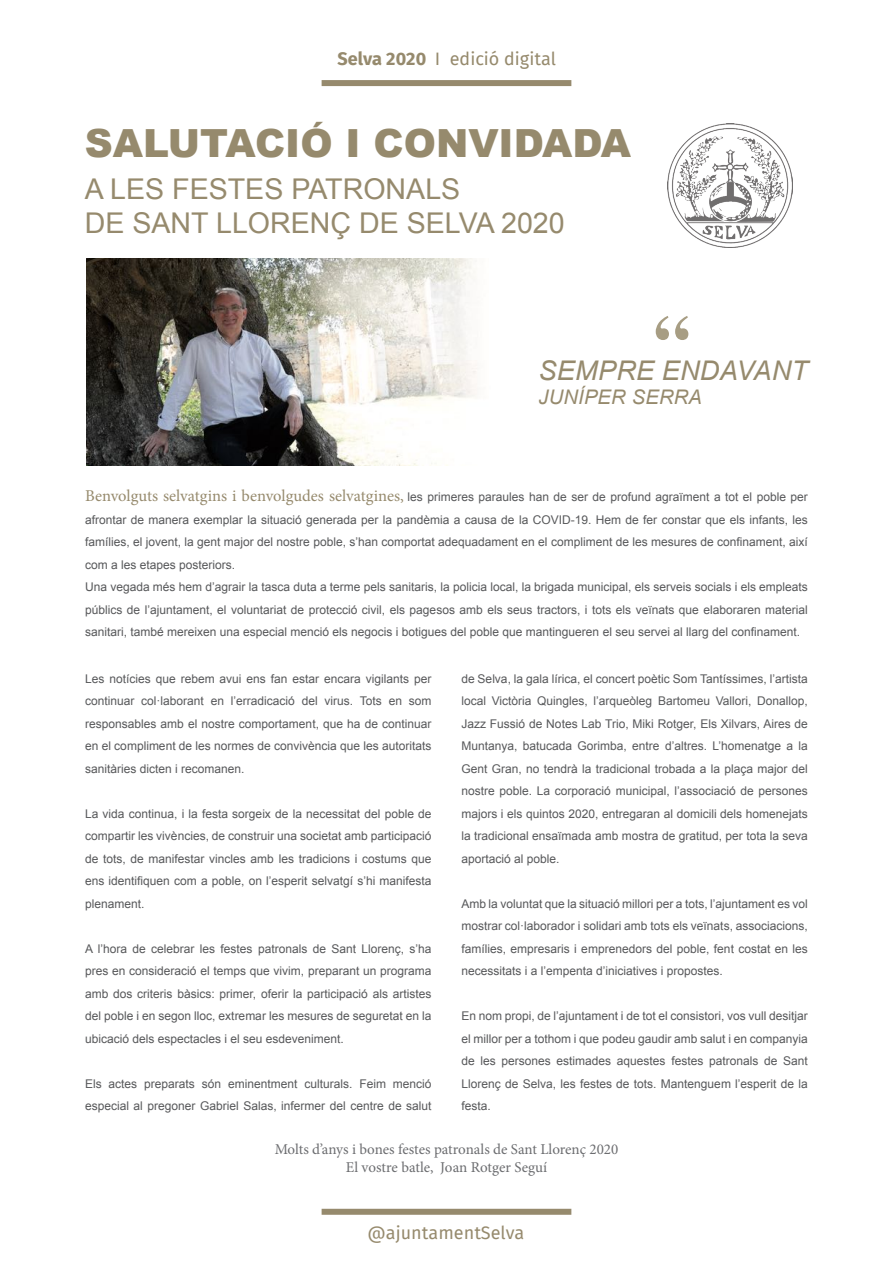
<style>
.page{position:relative;width:893px;height:1263px;background:#fff}
.page>*{position:absolute;margin:0;border:0;box-sizing:border-box;transform-origin:0 0}
.t1{font:700 72px "Times";color:#a79d83}
.t2{font:900 38.85px "Arial";color:#968a6d}
.t3{font:28.65px/34.3px "Arial";color:#968a6d}
.t4{font:italic 27.15px "Arial";letter-spacing:.01em;color:#968a6d}
.t5{font:italic 20.1px "Arial";letter-spacing:.01em;color:#968a6d}
.t6{font:18px "Fira Sans";color:#968a6d}
.t7{font:15px/18px "Minion Pro";color:#6c6d70;text-align:center}
.t8{font:12px/22.5px "Arial";color:#57585a;text-align:justify}
.s1{font-weight:700}
.s2{font-family:"Minion Pro";font-size:16.5px;color:#968a6d}
</style>
<div class="page">
<div style="left:322px;top:1209px;width:249px;height:6px;background:#968a6d"></div>
<div style="left:322px;top:80px;width:249px;height:6px;background:#968a6d"></div>
<img style="left:87px;top:258px;width:391px;height:208px">
<img style="left:667px;top:123px;width:125px;height:125px">
<h3 class="t6" style="left:338px;top:46px;width:220px"><span class="s1">Selva 2020</span> I edició digital</h3>
<h2 class="t2" style="left:85px;top:115px;width:548px">SALUTACIÓ I CONVIDADA</h2>
<h3 class="t3" style="left:85px;top:172px;width:481px">A LES FESTES PATRONALS<br>DE SANT LLORENÇ DE SELVA 2020</h3>
<h1 class="t1" style="left:653px;top:272px;width:37px">“</h1>
<h3 class="t4" style="left:538px;top:353px;width:271px">SEMPRE ENDAVANT</h3>
<h3 class="t5" style="left:538px;top:384px;width:165px">JUNÍPER SERRA</h3>
<p class="t8" style="left:85px;top:486px;width:724px;text-align:left"><span class="s2">Benvolguts selvatgins i benvolgudes selvatgines,</span> les primeres paraules han de ser de profund agraïment a tot el poble per afrontar de manera exemplar la situació generada per la pandèmia a causa de la COVID-19. Hem de fer constar que els infants, les famílies, el jovent, la gent major del nostre poble, s’han comportat adequadament en el compliment de les mesures de confinament, així com a les etapes posteriors.<br>Una vegada més hem d’agrair la tasca duta a terme pels sanitaris, la policia local, la brigada municipal, els serveis socials i els empleats públics de l’ajuntament, el voluntariat de protecció civil, els pagesos amb els seus tractors, i tots els veïnats que elaboraren material sanitari, també mereixen una especial menció els negocis i botigues del poble que mantingueren el seu servei al llarg del confinament.</p>
<p class="t8" style="left:85px;top:667px;width:348px">Les notícies que rebem avui ens fan estar encara vigilants per continuar col·laborant en l’erradicació del virus. Tots en som responsables amb el nostre comportament, que ha de continuar en el compliment de les normes de convivència que les autoritats sanitàries dicten i recomanen.</p>
<p class="t8" style="left:85px;top:802px;width:348px">La vida continua, i la festa sorgeix de la necessitat del poble de compartir les vivències, de construir una societat amb participació de tots, de manifestar vincles amb les tradicions i costums que ens identifiquen com a poble, on l’esperit selvatgí s’hi manifesta plenament.</p>
<p class="t8" style="left:85px;top:937px;width:348px">A l’hora de celebrar les festes patronals de Sant Llorenç, s’ha pres en consideració el temps que vivim, preparant un programa amb dos criteris bàsics: primer, oferir la participació als artistes del poble i en segon lloc, extremar les mesures de seguretat en la ubicació dels espectacles i el seu esdeveniment.</p>
<p class="t8" style="left:85px;top:1072px;width:348px">Els actes preparats són eminentment culturals. Feim menció especial al pregoner Gabriel Salas, infermer del centre de salut</p>
<p class="t8" style="left:461px;top:667px;width:348px">de Selva, la gala lírica, el concert poètic Som Tantíssimes, l’artista local Victòria Quingles, l’arqueòleg Bartomeu Vallori, Donallop, Jazz Fussió de Notes Lab Trio, Miki Rotger, Els Xilvars, Aires de Muntanya, batucada Gorimba, entre d’altres. L’homenatge a la Gent Gran, no tendrà la tradicional trobada a la plaça major del nostre poble. La corporació municipal, l’associació de persones majors i els quintos 2020, entregaran al domicili dels homenejats la tradicional ensaïmada amb mostra de gratitud, per tota la seva aportació al poble.</p>
<p class="t8" style="left:461px;top:892px;width:348px">Amb la voluntat que la situació millori per a tots, l’ajuntament es vol mostrar col·laborador i solidari amb tots els veïnats, associacions, famílies, empresaris i emprenedors del poble, fent costat en les necessitats i a l’empenta d’iniciatives i propostes.</p>
<p class="t8" style="left:461px;top:1005px;width:348px">En nom propi, de l’ajuntament i de tot el consistori, vos vull desitjar el millor per a tothom i que podeu gaudir amb salut i en companyia de les persones estimades aquestes festes patronals de Sant Llorenç de Selva, les festes de tots. Mantenguem l’esperit de la festa.</p>
<p class="t7" style="left:275px;top:1140px;width:345px">Molts d’anys i bones festes patronals de Sant Llorenç 2020<br>El vostre batle, Joan Rotger Seguí</p>
<h3 class="t6" style="left:368px;top:1220px;width:158px">@ajuntamentSelva</h3>
</div>
